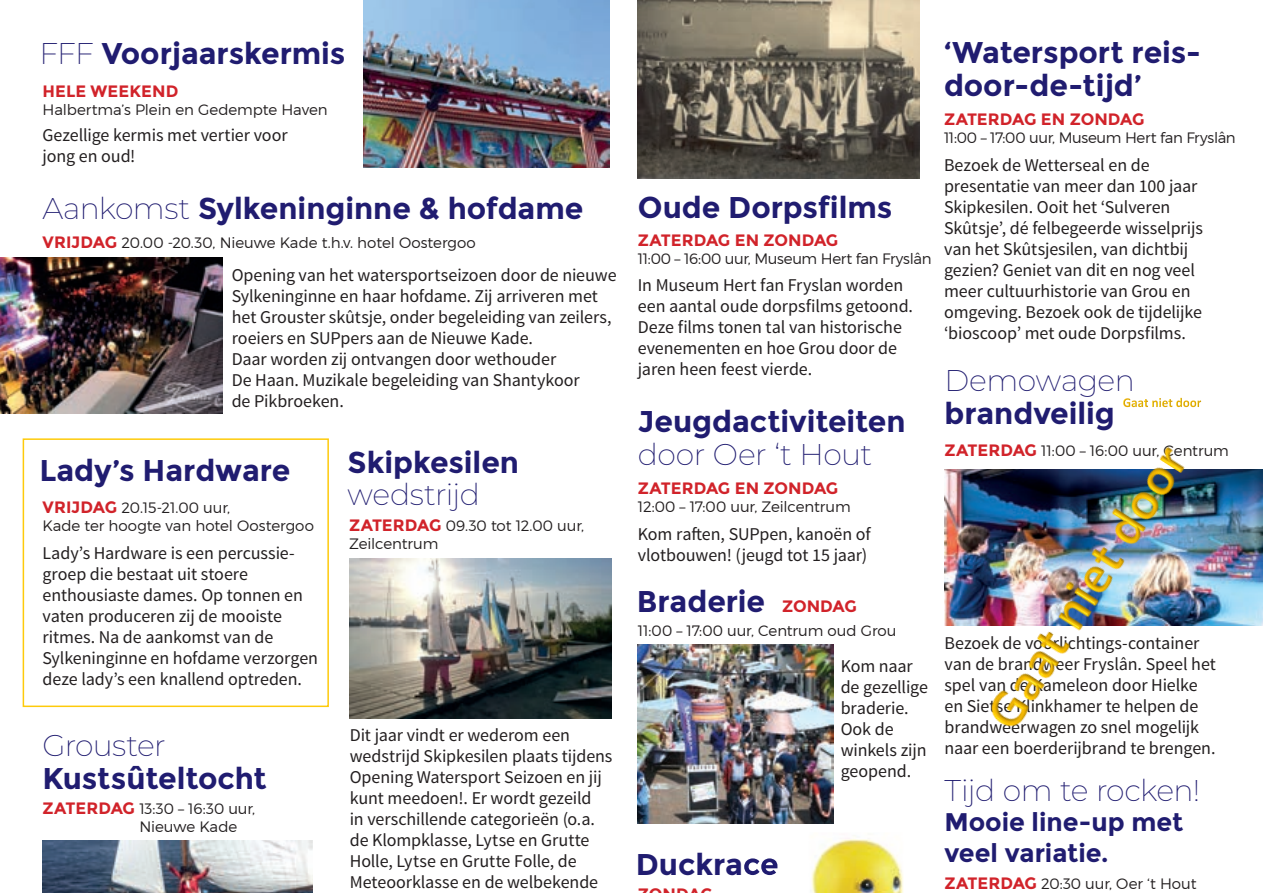
<style>
.page{position:relative;width:1263px;height:893px;background:#fff}
.page>*{position:absolute;margin:0;border:0;box-sizing:border-box;transform-origin:0 0}
.t1{font:700 30px/33px "Montserrat";color:#201c70}
.t2{font:200 30px "Montserrat";letter-spacing:-.02em;color:#201c70}
.t3{font:700 25.5px/30.6px "Montserrat";color:#201c70}
.t4{font:18px/21px "Source Sans Pro";letter-spacing:-.005em;color:#231f20}
.t5{font:700 16.5px "Montserrat";color:#d1232a}
.t6{font:300 15px/18px "Montserrat";letter-spacing:-.01em;color:#231f20}
.s1{font-weight:200}
.s2{font-weight:700;font-size:16.5px;color:#d1232a}
</style>
<div class="page">
<img style="left:944px;top:470px;width:319px;height:155px">
<img style="left:638px;top:645px;width:195px;height:178px">
<img style="left:364px;top:0;width:245px;height:168px">
<img style="left:638px;top:0;width:281px;height:179px">
<img style="left:0;top:257px;width:222px;height:157px">
<img style="left:350px;top:558px;width:261px;height:160px">
<img style="left:752px;top:835px;width:151px;height:58px">
<img style="left:744px;top:852px;width:33px;height:23px">
<div style="left:23px;top:438px;width:306px;height:269px;border:2px solid #feca0a"></div>
<img style="left:43px;top:841px;width:270px;height:52px">
<img style="left:965px;top:446px;width:258px;height:281px">
<img style="left:1123px;top:397px;width:79px;height:11px">
<h1 class="t1" style="left:39px;top:37px;width:308px"><span class="s1">FFF</span> Voorjaarskermis</h1>
<p class="t5" style="left:43px;top:81px;width:137px">HELE WEEKEND</p>
<p class="t6" style="left:43px;top:100px;width:287px">Halbertma’s Plein en Gedempte Haven</p>
<p class="t4" style="left:43px;top:125px;width:247px">Gezellige kermis met vertier voor jong en oud!</p>
<h1 class="t1" style="left:43px;top:192px;width:542px"><span class="s1">Aankomst</span> Sylkeninginne &amp; hofdame</h1>
<p class="t6" style="left:43px;top:233px;width:435px"><span class="s2">VRIJDAG</span> 20.00 -20.30, Nieuwe Kade t.h.v. hotel Oostergoo</p>
<p class="t4" style="left:232px;top:265px;width:386px">Opening van het watersportseizoen door de nieuwe Sylkeninginne en haar hofdame. Zij arriveren met het Grouster skûtsje, onder begeleiding van zeilers, roeiers en SUPpers aan de Nieuwe Kade.<br>Daar worden zij ontvangen door wethouder<br>De Haan. Muzikale begeleiding van Shantykoor<br>de Pikbroeken.</p>
<h1 class="t1" style="left:39px;top:454px;width:253px">Lady’s Hardware</h1>
<p class="t6" style="left:43px;top:498px;width:273px"><span class="s2">VRIJDAG</span> 20.15-21.00 uur,<br>Kade ter hoogte van hotel Oostergoo</p>
<p class="t4" style="left:43px;top:543px;width:277px">Lady’s Hardware is een percussie&shy;groep die bestaat uit stoere enthousiaste dames. Op tonnen en vaten produceren zij de mooiste ritmes. Na de aankomst van de<br>Sylkeninginne en hofdame verzorgen deze lady’s een knallend optreden.</p>
<h1 class="t2" style="left:43px;top:725px;width:125px">Grouster</h1>
<h1 class="t1" style="left:43px;top:762px;width:226px">Kustsûteltocht</h1>
<p class="t6" style="left:139px;top:799px;width:117px;text-indent:-97px"><span class="s2">ZATERDAG</span> 13:30 – 16:30 uur,<br>Nieuwe Kade</p>
<h1 class="t1" style="left:348px;top:446px;width:173px">Skipkesilen</h1>
<h1 class="t2" style="left:348px;top:474px;width:134px">wedstrijd</h1>
<p class="t6" style="left:349px;top:516px;width:237px"><span class="s2">ZATERDAG</span> 09.30 tot 12.00 uur,<br>Zeilcentrum</p>
<p class="t4" style="left:350px;top:724px;width:264px">Dit jaar vindt er wederom een wedstrijd Skipkesilen plaats tijdens Opening Watersport Seizoen en jij kunt meedoen!. Er wordt gezeild<br>in verschillende categorieën (o.a. de Klompklasse, Lytse en Grutte Holle, Lytse en Grutte Folle, de Meteoorklasse en de welbekende</p>
<h1 class="t1" style="left:638px;top:191px;width:256px">Oude Dorpsfilms</h1>
<p class="t5" style="left:638px;top:230px;width:202px">ZATERDAG EN ZONDAG</p>
<p class="t6" style="left:638px;top:249px;width:295px">11:00 – 16:00 uur, Museum Hert fan Fryslân</p>
<p class="t4" style="left:638px;top:275px;width:277px">In Museum Hert fan Fryslan worden een aantal oude dorpsfilms getoond.<br>Deze films tonen tal van historische evenementen en hoe Grou door de jaren heen feest vierde.</p>
<h1 class="t1" style="left:638px;top:405px;width:269px">Jeugdactiviteiten</h1>
<h1 class="t2" style="left:638px;top:434px;width:236px">door Oer ‘t Hout</h1>
<p class="t5" style="left:638px;top:479px;width:202px">ZATERDAG EN ZONDAG</p>
<p class="t6" style="left:638px;top:498px;width:214px">12:00 – 17:00 uur, Zeilcentrum</p>
<p class="t4" style="left:638px;top:523px;width:234px">Kom raften, SUPpen, kanoën of vlotbouwen! (jeugd tot 15 jaar)</p>
<h1 class="t1" style="left:637px;top:585px;width:130px">Braderie</h1>
<p class="t5" style="left:782px;top:596px;width:76px">ZONDAG</p>
<p class="t6" style="left:638px;top:622px;width:260px">11:00 – 17:00 uur, Centrum oud Grou</p>
<h1 class="t1" style="left:636px;top:848px;width:144px">Duckrace</h1>
<p class="t4" style="left:841px;top:656px;width:89px">Kom naar de gezellige braderie.<br>Ook de winkels zijn geopend.</p>
<h1 class="t1" style="left:944px;top:36px;width:258px">‘Watersport reis&shy;door-de-tijd’</h1>
<p class="t5" style="left:944px;top:110px;width:202px">ZATERDAG EN ZONDAG</p>
<p class="t6" style="left:944px;top:129px;width:293px">11:00 – 17:00 uur, Museum Hert fan Fryslân</p>
<p class="t4" style="left:944px;top:155px;width:260px">Bezoek de Wetterseal en de presentatie van meer dan 100 jaar Skipkesilen. Ooit het ‘Sulveren Skûtsje’, dé felbegeerde wisselprijs van het Skûtsjesilen, van dichtbij gezien? Geniet van dit en nog veel meer cultuurhistorie van Grou en omgeving. Bezoek ook de tijdelijke ‘bioscoop’ met oude Dorpsfilms.</p>
<h1 class="t2" style="left:944px;top:360px;width:192px">Demowagen</h1>
<h1 class="t1" style="left:944px;top:397px;width:172px">brandveilig</h1>
<p class="t6" style="left:944px;top:441px;width:286px"><span class="s2">ZATERDAG</span> 11:00 – 16:00 uur, Centrum</p>
<p class="t4" style="left:944px;top:633px;width:273px">Bezoek de voorlichtings-container van de brandweer Fryslân. Speel het spel van de Kameleon door Hielke en Sietse Klinkhamer te helpen de brandweerwagen zo snel mogelijk naar een boerderijbrand te brengen.</p>
<h1 class="t2" style="left:944px;top:770px;width:257px">Tijd om te rocken!</h1>
<h2 class="t3" style="left:944px;top:807px;width:240px">Mooie line-up met veel variatie.</h2>
<p class="t6" style="left:944px;top:875px;width:254px"><span class="s2">ZATERDAG</span> 20:30 uur, Oer ‘t Hout</p>
</div>
